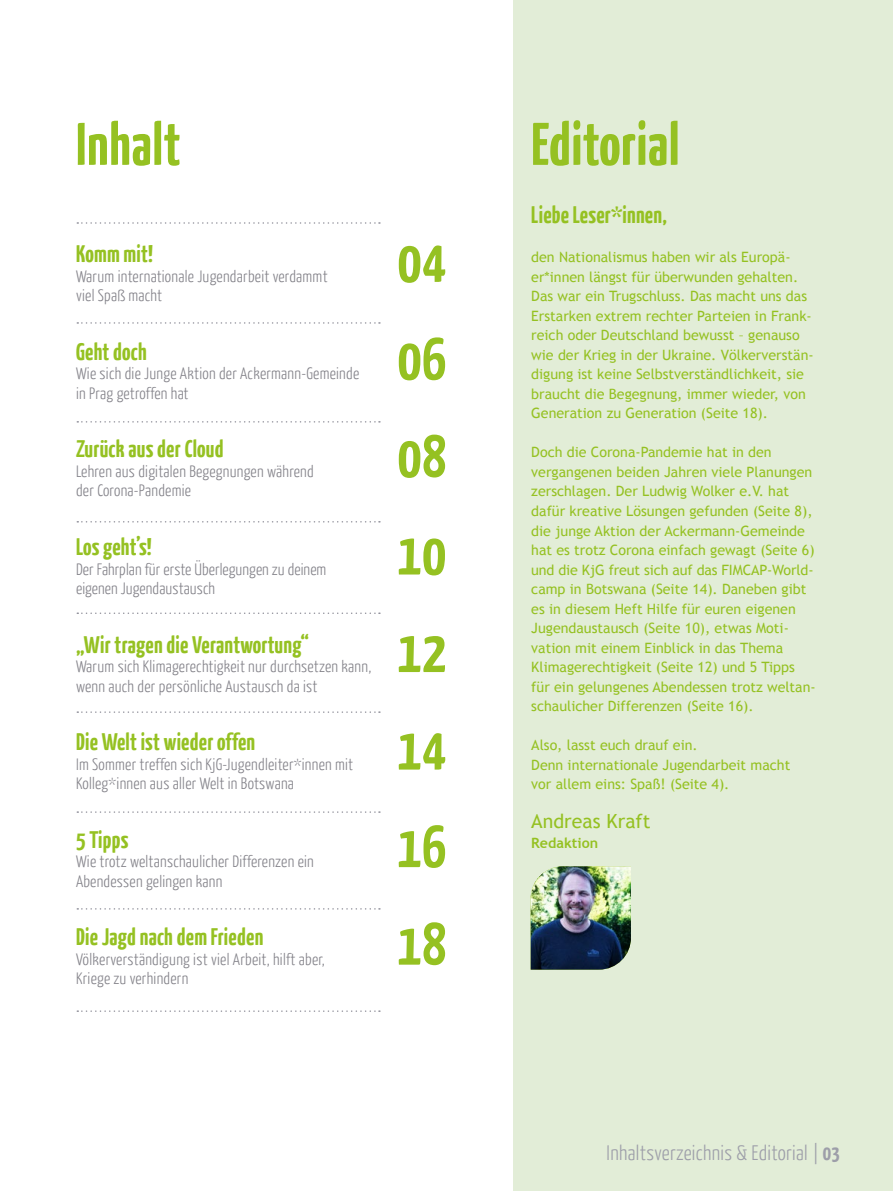
<style>
.page{position:relative;width:893px;height:1191px;background:#fff}
.page>*{position:absolute;margin:0;border:0;box-sizing:border-box;transform-origin:0 0}
.Head_01{font:700 60px "BDKJ";color:#95c122}
.Head_Inhaltsverzeich{font:700 24px "BDKJ";color:#95c122}
.Text{font:700 24px "BDKJ";color:#95c122}
.Text-2{font:300 21px "BDKJ";color:#9d9ea9}
.Text-3{font:19.5px "Trebuchet MS";color:#95c122}
.Text-4{font:300 16.5px/19.5px "BDKJ";color:#838289}
.Text-5{font:14.25px/19.5px "Trebuchet MS";color:#95c122}
.Text-6{font:700 14.25px "Trebuchet MS";color:#95c122}
.s1{font-weight:700}
</style>
<div class="page">
<div style="left:513px;top:0;width:380px;height:1191px;background:#e2edd7"></div>
<svg style="left:77px;top:222px;width:303px;height:2px"></svg>
<svg style="left:77px;top:322px;width:303px;height:2px"></svg>
<svg style="left:77px;top:421px;width:303px;height:1px"></svg>
<svg style="left:77px;top:521px;width:303px;height:1px"></svg>
<svg style="left:77px;top:711px;width:303px;height:2px"></svg>
<svg style="left:77px;top:811px;width:303px;height:2px"></svg>
<svg style="left:77px;top:908px;width:303px;height:1px"></svg>
<svg style="left:77px;top:1010px;width:303px;height:2px"></svg>
<svg style="left:77px;top:612px;width:303px;height:2px"></svg>
<img style="left:531px;top:866px;width:100px;height:103px">
<p class="Head_01" style="left:76px;top:104px;width:107px">Inhalt</p>
<p class="Head_Inhaltsverzeich" style="left:76px;top:238px;width:79px">Komm mit!</p>
<p class="Text-4" style="left:76px;top:266px;width:253px">Warum internationale Jugendarbeit verdammt viel Spaß macht</p>
<p class="Head_Inhaltsverzeich" style="left:76px;top:336px;width:73px">Geht doch</p>
<p class="Text-4" style="left:76px;top:363px;width:285px">Wie sich die Junge Aktion der Ackermann-Gemeinde in Prag getroffen hat</p>
<p class="Head_Inhaltsverzeich" style="left:76px;top:433px;width:149px">Zurück aus der Cloud</p>
<p class="Text-4" style="left:76px;top:461px;width:239px">Lehren aus digitalen Begegnungen während der Corona-Pandemie</p>
<p class="Head_Inhaltsverzeich" style="left:76px;top:531px;width:77px">Los geht’s!</p>
<p class="Text-4" style="left:76px;top:558px;width:252px">Der Fahrplan für erste Überlegungen zu deinem</p>
<p class="Text-4" style="left:76px;top:578px;width:141px">eigenen Jugendaustausch</p>
<p class="Head_Inhaltsverzeich" style="left:76px;top:628px;width:235px">„Wir tragen die Verantwortung“</p>
<p class="Text-4" style="left:76px;top:656px;width:297px">Warum sich Klimagerechtigkeit nur durchsetzen kann, wenn auch der persönliche Austausch da ist</p>
<p class="Head_Inhaltsverzeich" style="left:76px;top:726px;width:181px">Die Welt ist wieder offen</p>
<p class="Text-4" style="left:76px;top:753px;width:279px">Im Sommer treffen sich KjG-Jugendleiter*innen mit<br>Kolleg*innen aus aller Welt in Botswana</p>
<p class="Head_Inhaltsverzeich" style="left:76px;top:823px;width:54px">5 Tipps</p>
<p class="Text-4" style="left:76px;top:851px;width:240px">Wie trotz weltanschaulicher Differenzen ein</p>
<p class="Text-4" style="left:76px;top:870px;width:148px">Abendessen gelingen kann</p>
<p class="Head_Inhaltsverzeich" style="left:76px;top:921px;width:189px">Die Jagd nach dem Frieden</p>
<p class="Text-4" style="left:76px;top:948px;width:251px">Völkerverständigung ist viel Arbeit, hilft aber,</p>
<p class="Text-4" style="left:76px;top:968px;width:114px">Kriege zu verhindern</p>
<p class="Head_01" style="left:398px;top:221px;width:51px">04</p>
<p class="Head_01" style="left:398px;top:319px;width:51px">06</p>
<p class="Head_01" style="left:398px;top:416px;width:51px">08</p>
<p class="Head_01" style="left:398px;top:514px;width:51px">10</p>
<p class="Head_01" style="left:398px;top:611px;width:51px">12</p>
<p class="Head_01" style="left:398px;top:709px;width:51px">14</p>
<p class="Head_01" style="left:398px;top:806px;width:51px">16</p>
<p class="Head_01" style="left:398px;top:904px;width:51px">18</p>
<p class="Head_01" style="left:531px;top:104px;width:150px">Editorial</p>
<p class="Text" style="left:531px;top:199px;width:137px">Liebe Leser*innen,</p>
<p class="Text-5" style="left:531px;top:248px;width:284px">den Nationalismus haben wir als Europä&shy;er*innen längst für überwunden gehalten.<br>Das war ein Trugschluss. Das macht uns das Erstarken extrem rechter Parteien in Frank&shy;reich oder Deutschland bewusst – genauso wie der Krieg in der Ukraine. Völkerverstän&shy;digung ist keine Selbstverständlichkeit, sie braucht die Begegnung, immer wieder, von Generation zu Generation (Seite 18).</p>
<p class="Text-5" style="left:531px;top:443px;width:286px">Doch die Corona-Pandemie hat in den vergangenen beiden Jahren viele Planungen zerschlagen. Der Ludwig Wolker e.V. hat dafür kreative Lösungen gefunden (Seite 8), die junge Aktion der Ackermann-Gemeinde hat es trotz Corona einfach gewagt (Seite 6) und die KjG freut sich auf das FIMCAP-World&shy;camp in Botswana (Seite 14). Daneben gibt es in diesem Heft Hilfe für euren eigenen Jugendaustausch (Seite 10), etwas Moti&shy;vation mit einem Einblick in das Thema Klimagerechtigkeit (Seite 12) und 5 Tipps für ein gelungenes Abendessen trotz weltan&shy;schaulicher Differenzen (Seite 16).</p>
<p class="Text-5" style="left:531px;top:735px;width:168px">Also, lasst euch drauf ein.</p>
<p class="Text-5" style="left:531px;top:755px;width:261px">Denn internationale Jugendarbeit macht</p>
<p class="Text-5" style="left:531px;top:774px;width:200px">vor allem eins: Spaß! (Seite 4).</p>
<p class="Text-3" style="left:531px;top:809px;width:121px">Andreas Kraft</p>
<p class="Text-6" style="left:531px;top:833px;width:68px">Redaktion</p>
<p class="Text-2" style="left:607px;top:1139px;width:235px">Inhaltsverzeichnis &amp; Editorial | <span class="s1">03</span></p>
</div>
